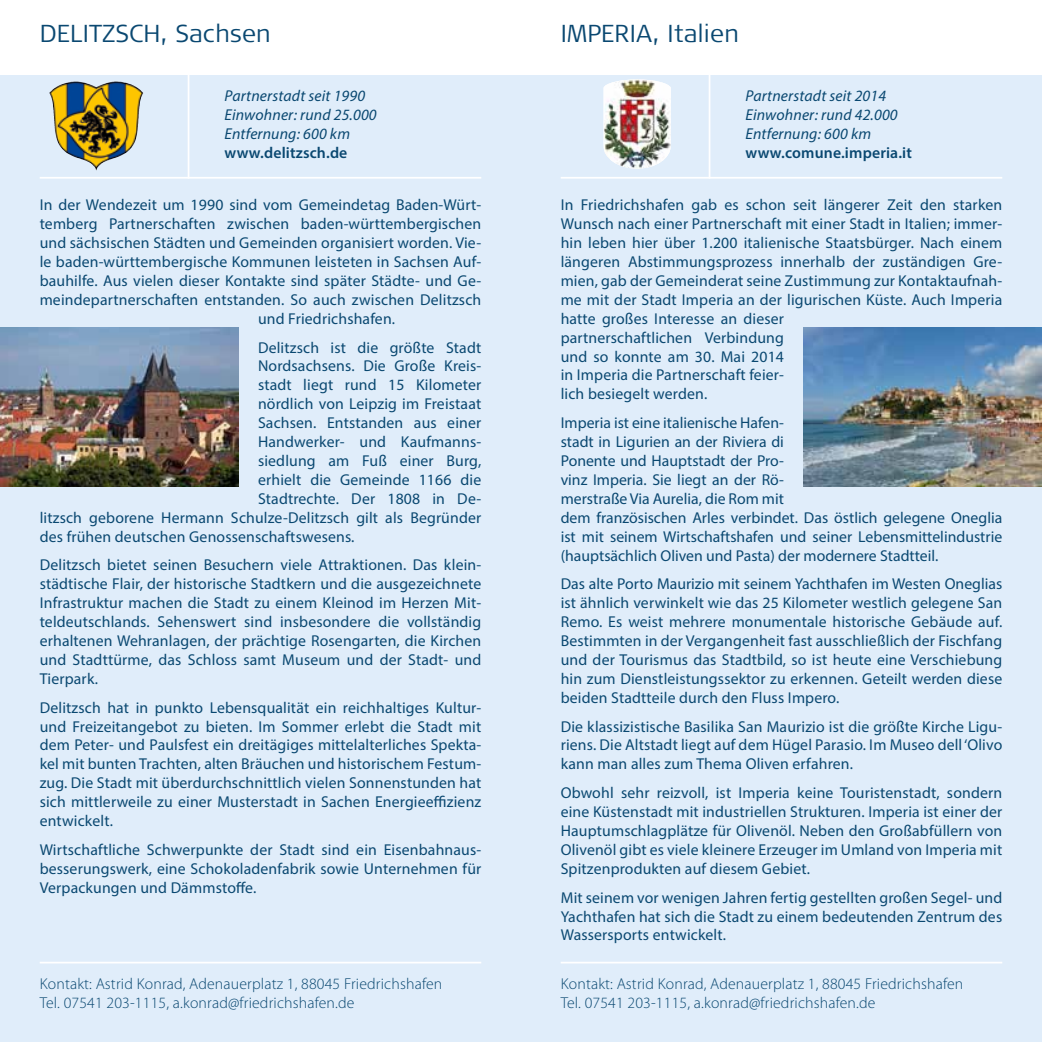
<style>
.page{position:relative;width:1042px;height:1042px;background:#fff}
.page>*{position:absolute;margin:0;border:0;box-sizing:border-box;transform-origin:0 0}
.t1{font:300 24.5px "Signa OT";letter-spacing:.01em;color:#0a4871}
.t2{font:15.75px/18.9px "Myriad Pro";letter-spacing:.01em;color:#0a4871;text-align:justify}
.t3{font:300 15.75px/18.9px "Myriad Pro";letter-spacing:.01em;color:#0a4871}
.t4{font:italic 15.75px/18.9px "Myriad Pro";letter-spacing:.01em;color:#0a4871}
.t5{font:600 15.75px "Myriad Pro";letter-spacing:.01em;color:#0a4871}
</style>
<div class="page">
<div style="left:0;top:0;width:521px;height:1042px;background:#e0edfa"></div>
<div style="left:521px;top:0;width:521px;height:1042px;background:#e0edfa"></div>
<hr style="left:188px;top:60px;width:1px;height:119px;background:#fff">
<hr style="left:40px;top:177px;width:441px;height:2px;background:#fff">
<hr style="left:708px;top:60px;width:2px;height:119px;background:#fff">
<hr style="left:561px;top:177px;width:441px;height:2px;background:#fff">
<hr style="left:40px;top:961px;width:441px;height:2px;background:#fff">
<hr style="left:561px;top:961px;width:441px;height:2px;background:#fff">
<div style="left:0;top:0;width:1042px;height:74px;background:#fff"></div>
<img style="left:49px;top:81px;width:66px;height:77px">
<img style="left:604px;top:79px;width:67px;height:90px">
<img style="left:0;top:327px;width:238px;height:159px">
<img style="left:804px;top:327px;width:238px;height:159px">
<h1 class="t1" style="left:40px;top:19px;width:232px">DELITZSCH, Sachsen</h1>
<h1 class="t1" style="left:561px;top:19px;width:180px">IMPERIA, Italien</h1>
<p class="t4" style="left:224px;top:86px;width:154px">Partnerstadt seit 1990<br>Einwohner: rund 25.000<br>Entfernung: 600 km</p>
<p class="t5" style="left:224px;top:142px;width:124px">www.delitzsch.de</p>
<p class="t4" style="left:745px;top:86px;width:154px">Partnerstadt seit 2014<br>Einwohner: rund 42.000<br>Entfernung: 600 km</p>
<p class="t5" style="left:745px;top:142px;width:168px">www.comune.imperia.it</p>
<p class="t2" style="left:40px;top:195px;width:443px">In der Wendezeit um 1990 sind vom Gemeindetag Baden-Würt-</p>
<p class="t2" style="left:40px;top:214px;width:443px">temberg Partnerschaften zwischen baden-württembergischen</p>
<p class="t2" style="left:40px;top:233px;width:443px">und sächsischen Städten und Gemeinden organisiert worden. Vie-</p>
<p class="t2" style="left:40px;top:252px;width:443px">le baden-württembergische Kommunen leisteten in Sachsen Auf-</p>
<p class="t2" style="left:40px;top:271px;width:443px">bauhilfe. Aus vielen dieser Kontakte sind später Städte- und Ge-</p>
<p class="t2" style="left:40px;top:290px;width:443px">meindepartnerschaften entstanden. So auch zwischen Delitzsch</p>
<p class="t2" style="left:258px;top:309px;width:139px">und Friedrichshafen.</p>
<p class="t2" style="left:258px;top:337px;width:225px">Delitzsch ist die größte Stadt</p>
<p class="t2" style="left:258px;top:356px;width:225px">Nordsachsens. Die Große Kreis-</p>
<p class="t2" style="left:258px;top:375px;width:225px">stadt liegt rund 15 Kilometer</p>
<p class="t2" style="left:258px;top:394px;width:225px">nördlich von Leipzig im Freistaat</p>
<p class="t2" style="left:258px;top:413px;width:225px">Sachsen. Entstanden aus einer</p>
<p class="t2" style="left:258px;top:432px;width:225px">Handwerker- und Kaufmanns-</p>
<p class="t2" style="left:258px;top:451px;width:225px">siedlung am Fuß einer Burg,</p>
<p class="t2" style="left:258px;top:470px;width:225px">erhielt die Gemeinde 1166 die</p>
<p class="t2" style="left:258px;top:489px;width:225px">Stadtrechte. Der 1808 in De-</p>
<p class="t2" style="left:40px;top:508px;width:443px">litzsch geborene Hermann Schulze-Delitzsch gilt als Begründer</p>
<p class="t2" style="left:40px;top:526px;width:316px">des frühen deutschen Genossenschaftswesens.</p>
<p class="t2" style="left:40px;top:555px;width:443px">Delitzsch bietet seinen Besuchern viele Attraktionen. Das klein&shy;städtische Flair, der historische Stadtkern und die ausgezeichnete Infrastruktur machen die Stadt zu einem Kleinod im Herzen Mit&shy;teldeutschlands. Sehenswert sind insbesondere die vollständig erhaltenen Wehranlagen, der prächtige Rosengarten, die Kirchen und Stadttürme, das Schloss samt Museum und der Stadt- und Tierpark.</p>
<p class="t2" style="left:40px;top:698px;width:443px">Delitzsch hat in punkto Lebensqualität ein reichhaltiges Kultur&shy;und Freizeitangebot zu bieten. Im Sommer erlebt die Stadt mit dem Peter- und Paulsfest ein dreitägiges mittelalterliches Spekta&shy;kel mit bunten Trachten, alten Bräuchen und historischem Festum&shy;zug. Die Stadt mit überdurchschnittlich vielen Sonnenstunden hat sich mittlerweile zu einer Musterstadt in Sachen Energieeffizienz entwickelt.</p>
<p class="t2" style="left:40px;top:840px;width:443px">Wirtschaftliche Schwerpunkte der Stadt sind ein Eisenbahnaus&shy;besserungswerk, eine Schokoladenfabrik sowie Unternehmen für Verpackungen und Dämmstoffe.</p>
<p class="t2" style="left:561px;top:195px;width:443px;text-align:left">In Friedrichshafen gab es schon seit längerer Zeit den starken Wunsch nach einer Partnerschaft mit einer Stadt in Italien; immer&shy;hin leben hier über 1.200 italienische Staatsbürger. Nach einem längeren Abstimmungsprozess innerhalb der zuständigen Gre&shy;mien, gab der Gemeinderat seine Zustimmung zur Kontaktaufnah&shy;me mit der Stadt Imperia an der ligurischen Küste. Auch Imperia hatte großes Interesse an dieser<br>partnerschaftlichen Verbindung<br>und so konnte am 30. Mai 2014<br>in Imperia die Partnerschaft feier-<br>lich besiegelt werden.</p>
<p class="t2" style="left:561px;top:413px;width:443px;text-align:left">Imperia ist eine italienische Hafen-<br>stadt in Ligurien an der Riviera di<br>Ponente und Hauptstadt der Pro-<br>vinz Imperia. Sie liegt an der Rö-<br>merstraße Via Aurelia, die Rom mit<br>dem französischen Arles verbindet. Das östlich gelegene Oneglia ist mit seinem Wirtschaftshafen und seiner Lebensmittelindustrie (hauptsächlich Oliven und Pasta) der modernere Stadtteil.</p>
<p class="t2" style="left:561px;top:574px;width:443px">Das alte Porto Maurizio mit seinem Yachthafen im Westen Oneglias ist ähnlich verwinkelt wie das 25 Kilometer westlich gelegene San Remo. Es weist mehrere monumentale historische Gebäude auf.<br>Bestimmten in der Vergangenheit fast ausschließlich der Fischfang und der Tourismus das Stadtbild, so ist heute eine Verschiebung hin zum Dienstleistungssektor zu erkennen. Geteilt werden diese beiden Stadtteile durch den Fluss Impero.</p>
<p class="t2" style="left:561px;top:716px;width:443px">Die klassizistische Basilika San Maurizio ist die größte Kirche Ligu&shy;riens. Die Altstadt liegt auf dem Hügel Parasio. Im Museo dell ‘Olivo kann man alles zum Thema Oliven erfahren.</p>
<p class="t2" style="left:561px;top:783px;width:443px">Obwohl sehr reizvoll, ist Imperia keine Touristenstadt, sondern eine Küstenstadt mit industriellen Strukturen. Imperia ist einer der Hauptumschlagplätze für Olivenöl. Neben den Großabfüllern von Olivenöl gibt es viele kleinere Erzeuger im Umland von Imperia mit Spitzenprodukten auf diesem Gebiet.</p>
<p class="t2" style="left:561px;top:887px;width:443px">Mit seinem vor wenigen Jahren fertig gestellten großen Segel- und Yachthafen hat sich die Stadt zu einem bedeutenden Zentrum des Wassersports entwickelt.</p>
<p class="t3" style="left:40px;top:975px;width:404px">Kontakt: Astrid Konrad, Adenauerplatz 1, 88045 Friedrichshafen<br>Tel. 07541 203-1115, a.konrad@friedrichshafen.de</p>
<p class="t3" style="left:561px;top:975px;width:404px">Kontakt: Astrid Konrad, Adenauerplatz 1, 88045 Friedrichshafen<br>Tel. 07541 203-1115, a.konrad@friedrichshafen.de</p>
</div>
